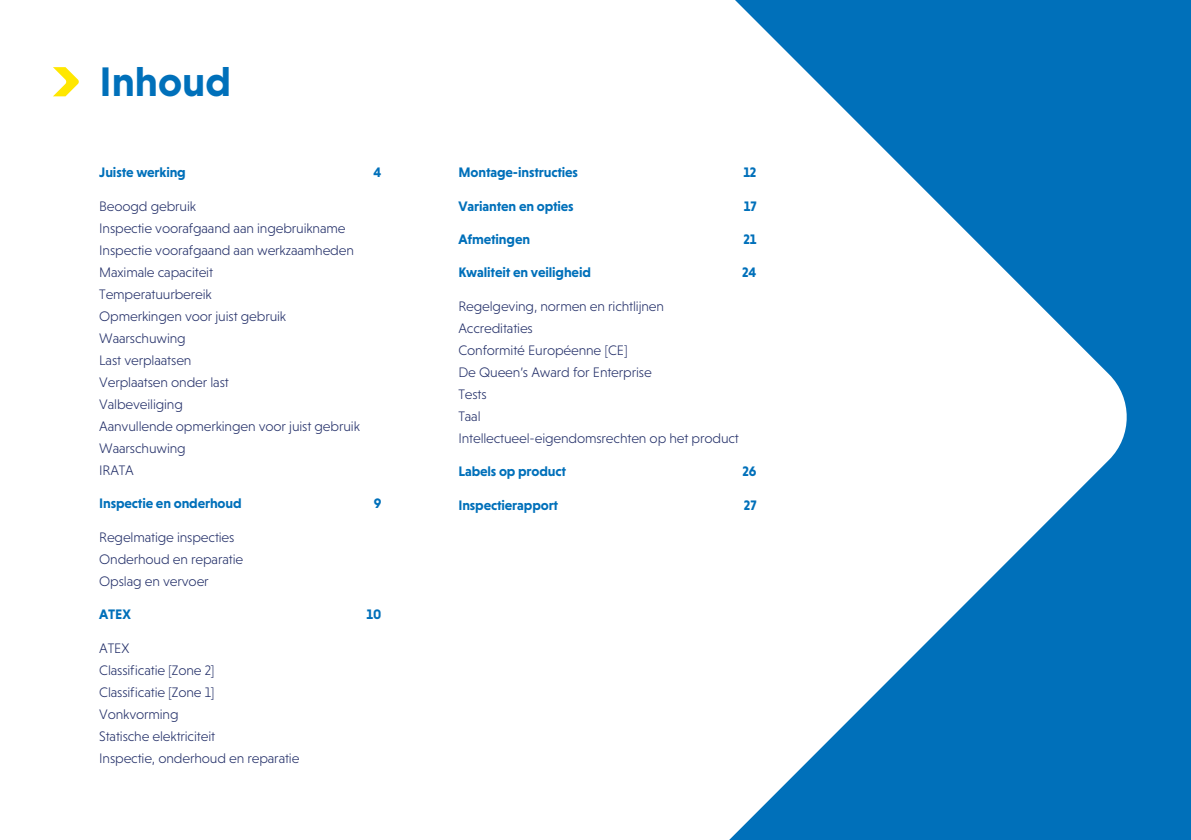
<style>
.page{position:relative;width:1191px;height:840px;background:#fff}
.page>*{position:absolute;margin:0;border:0;box-sizing:border-box;transform-origin:0 0}
.t1{font:700 42px "Niveau Grotesk";color:#0070ba}
.t2{font:300 14px/22px "Niveau Grotesk";letter-spacing:-.01em;color:#25316a}
.t3{font:700 14px "Niveau Grotesk";letter-spacing:-.01em;color:#0070ba}
</style>
<div class="page">
<svg style="left:730px;top:0;width:461px;height:839px;fill:#0070ba"></svg>
<svg style="left:53px;top:67px;width:26px;height:29px"></svg>
<h1 class="t1" style="left:99px;top:57px;width:133px">Inhoud</h1>
<p class="t3" style="left:99px;top:164px;width:88px">Juiste werking</p>
<p class="t3" style="left:373px;top:164px;width:9px">4</p>
<p class="t2" style="left:99px;top:195px;width:262px">Beoogd gebruik<br>Inspectie voorafgaand aan ingebruikname<br>Inspectie voorafgaand aan werkzaamheden<br>Maximale capaciteit<br>Temperatuurbereik<br>Opmerkingen voor juist gebruik<br>Waarschuwing<br>Last verplaatsen<br>Verplaatsen onder last<br>Valbeveiliging<br>Aanvullende opmerkingen voor juist gebruik<br>Waarschuwing<br>IRATA</p>
<p class="t3" style="left:99px;top:495px;width:144px">Inspectie en onderhoud</p>
<p class="t3" style="left:374px;top:495px;width:9px">9</p>
<p class="t2" style="left:99px;top:525px;width:145px">Regelmatige inspecties<br>Onderhoud en reparatie<br>Opslag en vervoer</p>
<p class="t3" style="left:99px;top:606px;width:33px">ATEX</p>
<p class="t3" style="left:366px;top:606px;width:16px">10</p>
<p class="t2" style="left:99px;top:636px;width:202px">ATEX<br>Classificatie [Zone 2]<br>Classificatie [Zone 1]<br>Vonkvorming<br>Statische elektriciteit<br>Inspectie, onderhoud en reparatie</p>
<p class="t3" style="left:458px;top:164px;width:121px">Montage-instructies</p>
<p class="t3" style="left:743px;top:164px;width:15px">12</p>
<p class="t3" style="left:458px;top:198px;width:117px">Varianten en opties</p>
<p class="t3" style="left:744px;top:198px;width:14px">17</p>
<p class="t3" style="left:458px;top:231px;width:73px">Afmetingen</p>
<p class="t3" style="left:743px;top:231px;width:15px">21</p>
<p class="t3" style="left:458px;top:264px;width:134px">Kwaliteit en veiligheid</p>
<p class="t3" style="left:742px;top:264px;width:16px">24</p>
<p class="t2" style="left:458px;top:295px;width:282px">Regelgeving, normen en richtlijnen<br>Accreditaties<br>Conformité Européenne [CE]<br>De Queen’s Award for Enterprise<br>Tests<br>Taal<br>Intellectueel-eigendomsrechten op het product</p>
<p class="t3" style="left:458px;top:463px;width:109px">Labels op product</p>
<p class="t3" style="left:742px;top:463px;width:16px">26</p>
<p class="t3" style="left:458px;top:496px;width:101px">Inspectierapport</p>
<p class="t3" style="left:744px;top:496px;width:14px">27</p>
</div>
